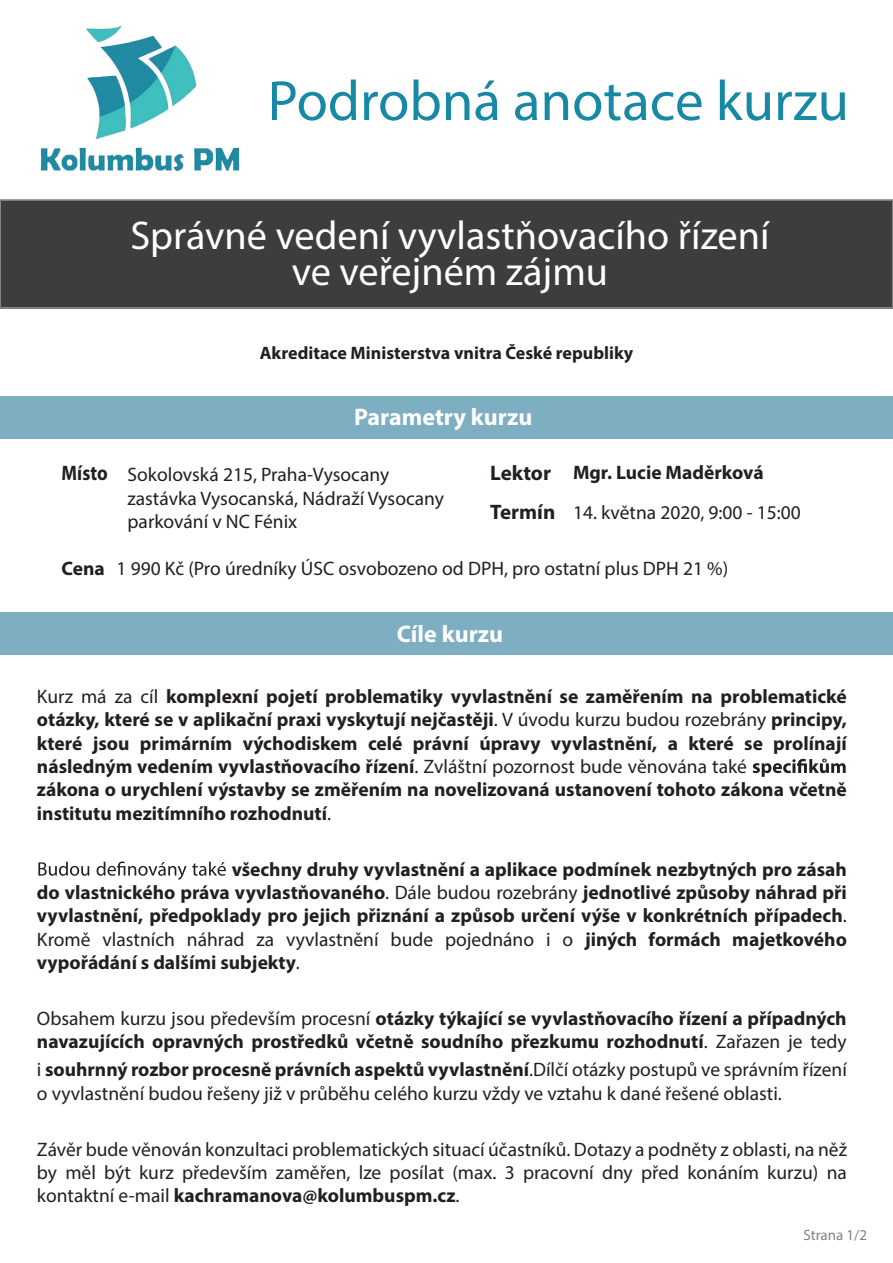
<style>
.page{position:relative;width:893px;height:1263px;background:#fff}
.page>*{position:absolute;margin:0;border:0;box-sizing:border-box;transform-origin:0 0}
.t1{font:57px "Myriad Pro";color:#1889a5}
.t2{font:40.2px/35.4px "Myriad Pro";color:#fff;text-align:center}
.t3{font:700 24px "Myriad Pro";color:#fff}
.t4{font:700 21px/39px "Myriad Pro";color:#231f20}
.t5{font:700 21px "Myriad Pro";color:#231f20;scale:.88 1}
.t6{font:700 19.5px/23.4px "Myriad Pro";color:#231f20}
.t7{font:19.5px/23.4px "Myriad Pro";color:#231f20}
.t8{font:700 18px "Myriad Pro";color:#231f20}
.t9{font:15px "Myriad Pro";color:#808285}
.s1{font-weight:700}
.s2{font-weight:400}
</style>
<div class="page">
<div style="left:0;top:199px;width:893px;height:110px;background:#3e3d3c"></div>
<div style="left:0;top:396px;width:893px;height:42px;background:#7eaec2"></div>
<div style="left:0;top:612px;width:893px;height:42px;background:#7eaec2"></div>
<svg style="left:753px;top:758px;width:93px;height:19px"></svg>
<svg style="left:38px;top:861px;width:188px;height:19px"></svg>
<img style="left:40px;top:25px;width:200px;height:147px">
<h1 class="t1" style="left:268px;top:66px;width:583px">Podrobná anotace kurzu</h1>
<h2 class="t2" style="left:130px;top:218px;width:641px">Správné vedení vyvlastňovacího řízení ve veřejném zájmu</h2>
<p class="t8" style="left:260px;top:341px;width:375px">Akreditace Ministerstva vnitra České republiky</p>
<p class="t3" style="left:354px;top:401px;width:180px">Parametry kurzu</p>
<p class="t6" style="left:573px;top:460px;width:192px">Mgr. Lucie Maděrková</p>
<p class="t5" style="left:62px;top:459px;width:54px">Místo</p>
<p class="t4" style="left:490px;top:453px;width:67px">Lektor<br>Termín</p>
<p class="t7" style="left:128px;top:463px;width:318px">Sokolovská 215, Praha-Vysocany zastávka Vysocanská, Nádraží Vysocany parkování v NC Fénix</p>
<p class="t7" style="left:62px;top:556px;width:668px"><span class="s1">Cena</span> 1 990 Kč (Pro úredníky ÚSC osvobozeno od DPH, pro ostatní plus DPH 21 %)</p>
<p class="t7" style="left:573px;top:500px;width:229px">14. května 2020, 9:00 - 15:00</p>
<p class="t3" style="left:397px;top:618px;width:108px">Cíle kurzu</p>
<p class="t6" style="left:37px;top:684px;width:811px"><span class="s2">Kurz má za cíl</span> komplexní pojetí problematiky vyvlastnění se zaměřením na problematické otázky, které se v aplikační praxi vyskytují nejčastěji<span class="s2">. V úvodu kurzu budou rozebrány</span> principy, které jsou primárním východiskem celé právní úpravy vyvlastnění, a které se prolínají následným vedením vyvlastňovacího řízení<span class="s2">. Zvláštní pozornost bude věnována také<br></span>zákona o urychlení výstavby se změřením na novelizovaná ustanovení tohoto zákona včetně institutu mezitímního rozhodnutí<span class="s2">.</span></p>
<p class="t6" style="left:37px;top:857px;width:811px;text-align:justify;text-indent:195px">všechny druhy vyvlastnění a aplikace podmínek nezbytných pro zásah do vlastnického práva vyvlastňovaného<span class="s2">. Dále budou rozebrány</span> jednotlivé způsoby náhrad při vyvlastnění, předpoklady pro jejich přiznání a způsob určení výše v konkrétních případech<span class="s2">.<br>Kromě vlastních náhrad za vyvlastnění bude pojednáno i o</span> jiných formách majetkového vypořádání s dalšími subjekty<span class="s2">.</span></p>
<p class="t6" style="left:37px;top:1006px;width:811px"><span class="s2">Obsahem kurzu jsou především procesní</span> otázky týkající se vyvlastňovacího řízení a případných navazujících opravných prostředků včetně soudního přezkumu rozhodnutí<span class="s2">. Zařazen je tedy</span></p>
<p class="t7" style="left:37px;top:1058px;width:811px">i <span class="s1">souhrnný rozbor procesně právních aspektů vyvlastnění</span>.Dílčí otázky postupů ve správním řízení o vyvlastnění budou řešeny již v průběhu celého kurzu vždy ve vztahu k dané řešené oblasti.</p>
<p class="t7" style="left:37px;top:1137px;width:812px;text-align:justify">Závěr bude věnován konzultaci problematických situací účastníků. Dotazy a podněty z oblasti, na něž by měl být kurz především zaměřen, lze posílat (max. 3 pracovní dny před konáním kurzu) na kontaktní e-mail <span class="s1">kachramanova@kolumbuspm.cz</span>.</p>
<p class="t9" style="left:803px;top:1225px;width:65px">Strana 1/2</p>
</div>
